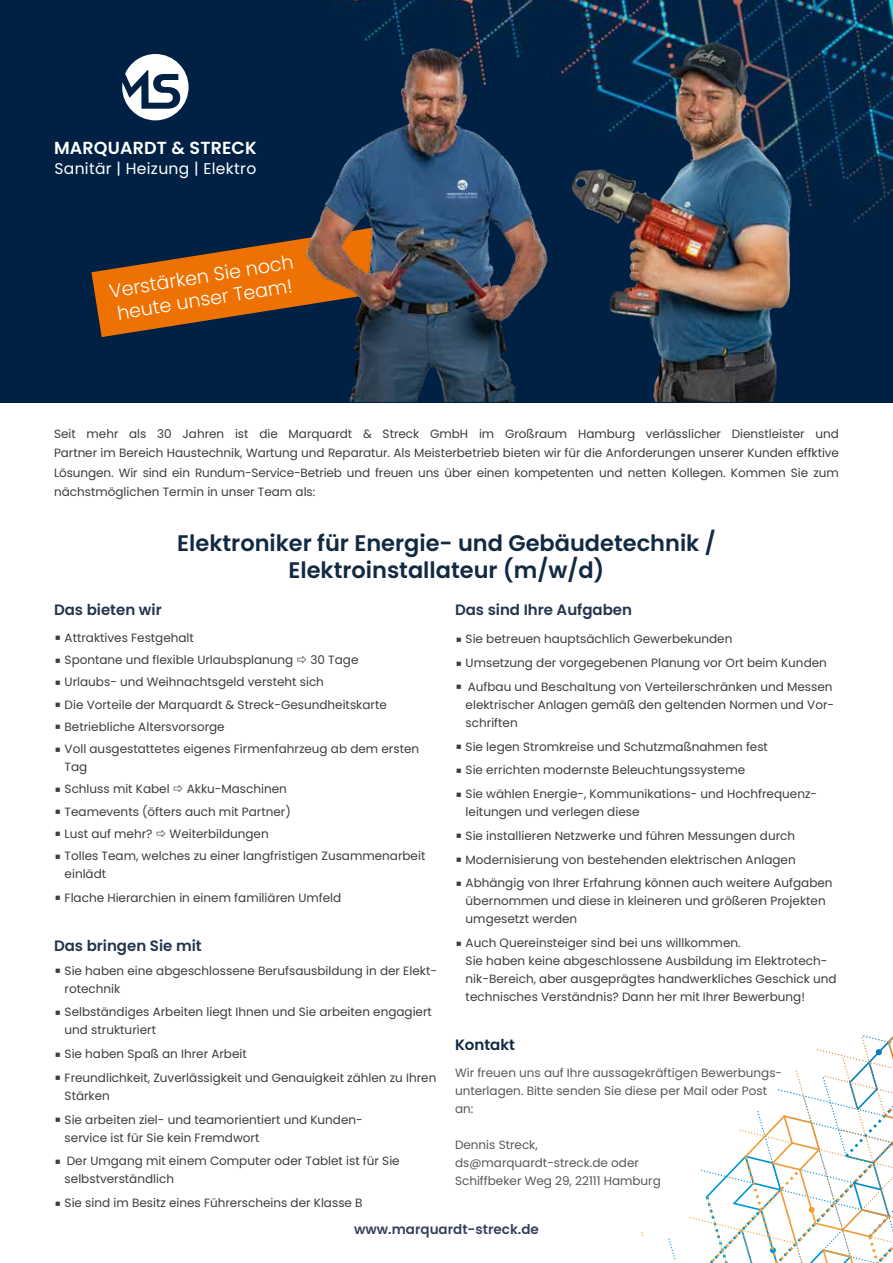
<style>
.page{position:relative;width:893px;height:1263px;background:#fff}
.page>*{position:absolute;margin:0;border:0;box-sizing:border-box;transform-origin:0 0}
.t1{font:600 22.5px/27px "Poppins";color:#122942;text-align:center}
.t2{font:300 19.05px/23px "Poppins";color:#fff}
.t3{font:600 17.4px "Poppins";letter-spacing:.01em;color:#fff}
.t4{font:15.6px "Poppins";letter-spacing:.02em;color:#fff}
.t5{font:600 15px "Poppins";color:#25354e}
.t6{font:600 15px "Poppins";color:#122942}
.t7{font:600 13.5px "Poppins";color:#37435b}
.t8{font:12px/23.7px "Poppins";color:#3c3c3b}
.t9{font:12px/18px "Poppins";color:#575756}
</style>
<div class="page">
<div style="left:0;top:0;width:893px;height:403px;background:#002144"></div>
<svg style="left:91px;top:219px;width:205px;height:118px"></svg>
<img style="left:296px;top:35px;width:261px;height:367px">
<img style="left:567px;top:29px;width:290px;height:373px">
<svg style="left:122px;top:54px;width:67px;height:66px"></svg>
<svg style="left:668px;top:1238px;width:8px;height:23px"></svg>
<svg style="left:689px;top:1035px;width:204px;height:228px"></svg>
<h3 class="t3" style="left:54px;top:142px;width:204px">MARQUARDT &amp; STRECK</h3>
<h3 class="t4" style="left:54px;top:162px;width:203px">Sanitär | Heizung | Elektro</h3>
<h2 class="t2" style="left:108px;top:280px;width:188px;rotate:-9deg">Verstärken Sie noch heute unser Team!</h2>
<p class="t8" style="left:54px;top:424px;width:786px;line-height:19.5px;text-align:justify">Seit mehr als 30 Jahren ist die Marquardt &amp; Streck GmbH im Großraum Hamburg verlässlicher Dienstleister und Partner im Bereich Haustechnik, Wartung und Reparatur. Als Meisterbetrieb bieten wir für die Anforderungen unserer Kunden effktive Lösungen. Wir sind ein Rundum-Service-Betrieb und freuen uns über einen kompetenten und netten Kollegen. Kommen Sie zum nächstmöglichen Termin in unser Team als:</p>
<h1 class="t1" style="left:177px;top:530px;width:540px">Elektroniker für Energie- und Gebäudetechnik /<br>Elektroinstallateur (m/w/d)</h1>
<p class="t5" style="left:54px;top:601px;width:109px">Das bieten wir</p>
<p class="t8" style="left:65px;top:627px;width:230px;line-height:22.2px">Attraktives Festgehalt<br>Spontane und flexible Urlaubsplanung</p>
<p class="t8" style="left:65px;top:649px;width:356px;line-height:22.2px;text-indent:246px">30 Tage<br>Urlaubs- und Weihnachtsgeld versteht sich<br>Die Vorteile der Marquardt &amp; Streck-Gesundheitskarte Betriebliche Altersvorsorge<br>Voll ausgestattetes eigenes Firmenfahrzeug ab dem ersten</p>
<p class="t8" style="left:65px;top:756px;width:107px;line-height:22.2px">Tag<br>Schluss mit Kabel</p>
<p class="t8" style="left:65px;top:778px;width:228px;line-height:22.2px;text-indent:122px">Akku-Maschinen<br>Teamevents (öfters auch mit Partner)<br>Lust auf mehr?</p>
<p class="t8" style="left:65px;top:823px;width:362px;line-height:22.2px;text-indent:105px">Weiterbildungen<br>Tolles Team, welches zu einer langfristigen Zusammenarbeit</p>
<p class="t8" style="left:65px;top:862px;width:278px">einlädt<br>Flache Hierarchien in einem familiären Umfeld</p>
<p class="t5" style="left:54px;top:937px;width:149px">Das bringen Sie mit</p>
<p class="t8" style="left:65px;top:961px;width:374px;line-height:18px">Sie haben eine abgeschlossene Berufsausbildung in der Elekt&shy;rotechnik</p>
<p class="t8" style="left:65px;top:1003px;width:369px;line-height:18px">Selbständiges Arbeiten liegt Ihnen und Sie arbeiten engagiert und strukturiert</p>
<p class="t8" style="left:65px;top:1042px;width:373px">Sie haben Spaß an Ihrer Arbeit<br>Freundlichkeit, Zuverlässigkeit und Genauigkeit zählen zu Ihren</p>
<p class="t8" style="left:65px;top:1084px;width:300px">Stärken<br>Sie arbeiten ziel- und teamorientiert und Kunden-</p>
<p class="t8" style="left:65px;top:1126px;width:337px">service ist für Sie kein Fremdwort<br>Der Umgang mit einem Computer oder Tablet ist für Sie</p>
<p class="t8" style="left:65px;top:1167px;width:299px">selbstverständlich<br>Sie sind im Besitz eines Führerscheins der Klasse B</p>
<p class="t5" style="left:455px;top:601px;width:179px">Das sind Ihre Aufgaben</p>
<p class="t8" style="left:466px;top:627px;width:368px">Sie betreuen hauptsächlich Gewerbekunden<br>Umsetzung der vorgegebenen Planung vor Ort beim Kunden<br>Aufbau und Beschaltung von Verteilerschränken und Messen</p>
<p class="t8" style="left:466px;top:696px;width:370px;line-height:18px">elektrischer Anlagen gemäß den geltenden Normen und Vor&shy;schriften</p>
<p class="t8" style="left:466px;top:735px;width:353px">Sie legen Stromkreise und Schutzmaßnahmen fest<br>Sie errichten modernste Beleuchtungssysteme<br>Sie wählen Energie-, Kommunikations- und Hochfrequenz-</p>
<p class="t8" style="left:466px;top:800px;width:368px">leitungen und verlegen diese<br>Sie installieren Netzwerke und führen Messungen durch Modernisierung von bestehenden elektrischen Anlagen Abhängig von Ihrer Erfahrung können auch weitere Aufgaben</p>
<p class="t8" style="left:466px;top:892px;width:362px;line-height:18px">übernommen und diese in kleineren und größeren Projekten umgesetzt werden</p>
<p class="t8" style="left:466px;top:934px;width:373px;line-height:18px">Auch Quereinsteiger sind bei uns willkommen.<br>Sie haben keine abgeschlossene Ausbildung im Elektrotech&shy;nik-Bereich, aber ausgeprägtes handwerkliches Geschick und technisches Verständnis? Dann her mit Ihrer Bewerbung!</p>
<p class="t6" style="left:455px;top:1036px;width:61px">Kontakt</p>
<p class="t9" style="left:455px;top:1063px;width:329px">Wir freuen uns auf Ihre aussagekräftigen Bewerbungs&shy;unterlagen. Bitte senden Sie diese per Mail oder Post an:</p>
<p class="t9" style="left:455px;top:1135px;width:207px">Dennis Streck, ds@marquardt-streck.de oder<br>Schiffbeker Weg 29, 22111 Hamburg</p>
<p class="t7" style="left:354px;top:1221px;width:186px">www.marquardt-streck.de</p>
</div>
